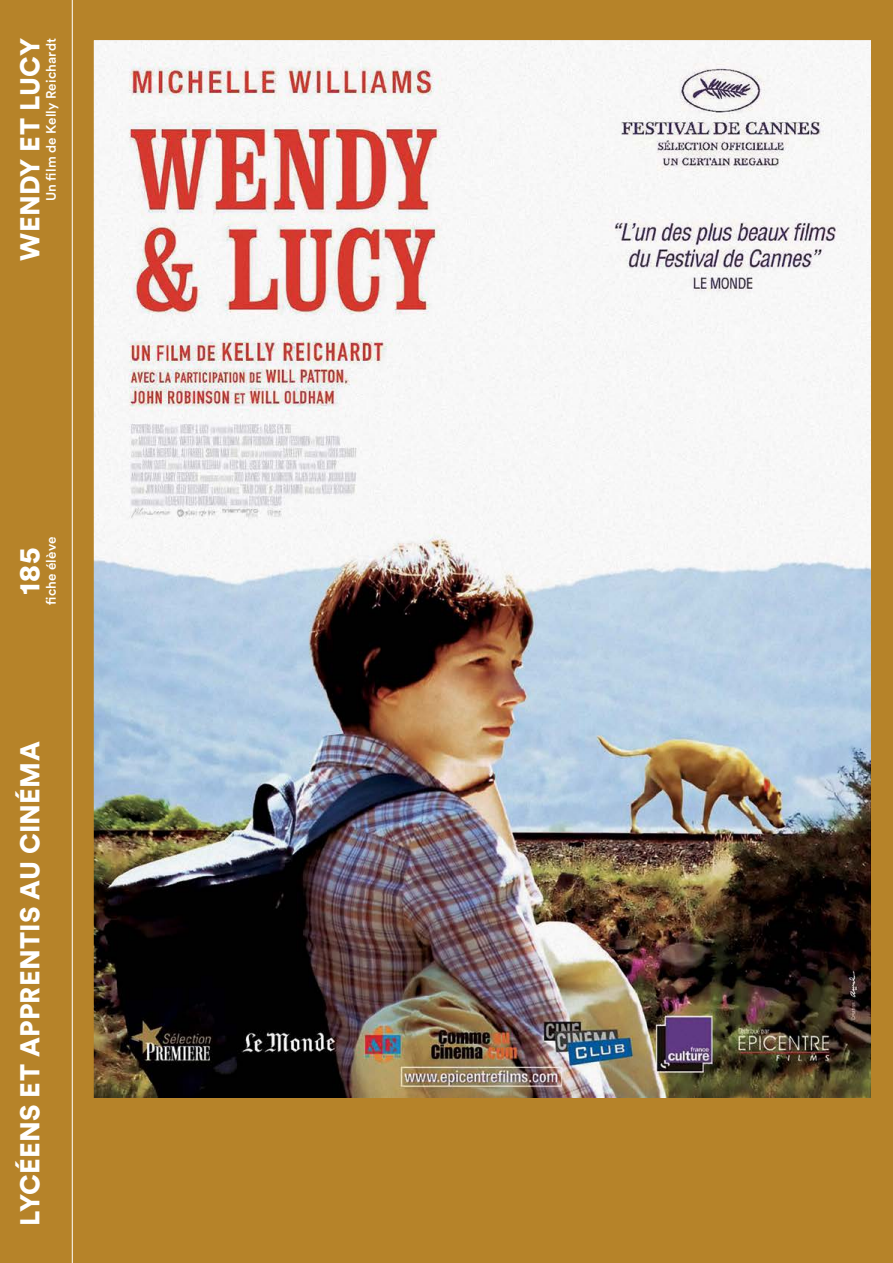
<style>
.page{position:relative;width:893px;height:1263px;background:#b68329}
.page>*{position:absolute;margin:0;border:0;box-sizing:border-box;transform-origin:0 0}
.t1{font:900 29.4px "Circular Std";color:#fff}
.t2{font:900 27px "Circular Std";letter-spacing:.01em;color:#fff}
.t3{font:500 13.5px "Circular Std";letter-spacing:.01em;color:#fff}
</style>
<div class="page">
<hr style="left:72px;top:0;width:1px;height:1263px;background:#fff">
<img style="left:95px;top:42px;width:774px;height:1055px">
<p class="t2" style="left:12px;top:261px;width:224px;rotate:-90deg">WENDY ET LUCY</p>
<p class="t3" style="left:43px;top:201px;width:164px;rotate:-90deg">Un film de Kelly Reichardt</p>
<p class="t3" style="left:43px;top:605px;width:69px;rotate:-90deg">fiche élève</p>
<p class="t1" style="left:10px;top:595px;width:49px;rotate:-90deg">185</p>
<p class="t2" style="left:12px;top:1226px;width:486px;rotate:-90deg">LYCÉENS ET APPRENTIS AU CINÉMA</p>
</div>
